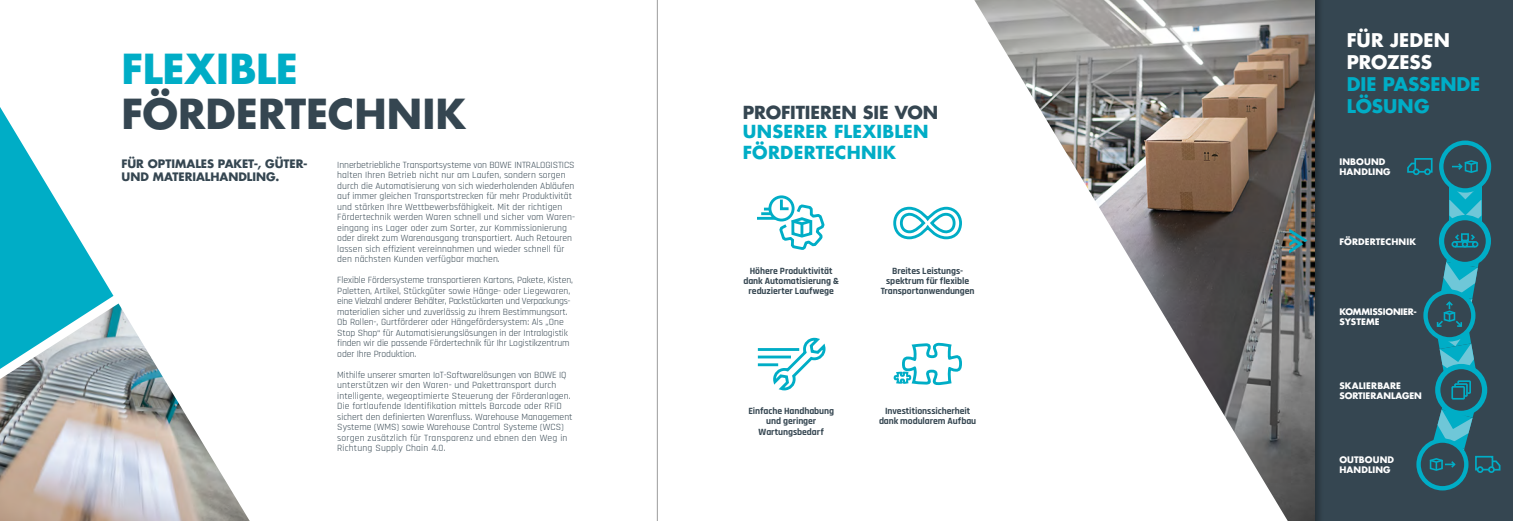
<style>
.page{position:relative;width:1513px;height:521px;background:#fff}
.page>*{position:absolute;margin:0;border:0;box-sizing:border-box;transform-origin:0 0}
.t1{font:700 40.25px "Futura Std";color:#354651}
.t2{font:700 40.25px "Futura Std";letter-spacing:-.005em;color:#00adc6}
.t3{font:700 18.38px/21.9px "Futura Std";letter-spacing:-.005em;color:#00adc6}
.t4{font:700 18.38px/21.9px "Futura Std";letter-spacing:-.005em;color:#fff}
.t5{font:700 17.5px/20.1px "Futura Std";letter-spacing:.015em;color:#00adc6}
.t6{font:700 17.5px "Futura Std";letter-spacing:-.005em;color:#354651}
.t7{font:700 11.38px/13.1px "Futura Std";letter-spacing:-.005em;color:#354651}
.t8{font:9.62px/10.5px "Rajdhani";color:#354651}
.t9{font:700 9.62px/10.1px "Rajdhani";letter-spacing:-.005em;color:#354651;text-align:center}
.t10{font:700 8.75px/10.1px "Futura Std";letter-spacing:.01em;color:#fff}
.t11{font:700 8.75px/10.1px "Futura Std";letter-spacing:-.02em;color:#fff}
</style>
<div class="page">
<svg style="left:0;top:107px;width:113px;height:196px"></svg>
<img style="left:0;top:303px;width:250px;height:218px">
<img style="left:974px;top:0;width:333px;height:521px">
<div style="left:1307px;top:0;width:206px;height:521px;background:#000;opacity:.45"></div>
<svg style="left:1441px;top:143px;width:48px;height:47px"></svg>
<div style="left:1439px;top:141px;width:52px;height:52px;border:4px solid #00adc6;border-radius:50%"></div>
<svg style="left:1419px;top:440px;width:47px;height:48px"></svg>
<div style="left:1416px;top:438px;width:52px;height:52px;border:4px solid #00adc6;border-radius:50%"></div>
<svg style="left:1406px;top:157px;width:95px;height:323px;background:#2d616f"></svg>
<svg style="left:1289px;top:229px;width:19px;height:24px"></svg>
<div style="left:768px;top:195px;width:27px;height:26px;border:3px solid #00adc6;border-radius:50%"></div>
<svg style="left:763px;top:208px;width:6px;height:7px"></svg>
<hr style="left:758px;top:217px;width:16px;height:3px;background:#00adc6">
<svg style="left:779px;top:198px;width:44px;height:52px"></svg>
<svg style="left:893px;top:206px;width:69px;height:34px"></svg>
<svg style="left:772px;top:337px;width:54px;height:54px"></svg>
<hr style="left:758px;top:348px;width:41px;height:3px;background:#00adc6">
<hr style="left:758px;top:355px;width:33px;height:3px;background:#00adc6">
<hr style="left:758px;top:363px;width:20px;height:3px;background:#00adc6">
<svg style="left:893px;top:342px;width:69px;height:44px"></svg>
<hr style="left:657px;top:0;width:1px;height:521px;background:#9c9d9d">
<h1 class="t2" style="left:122px;top:42px;width:178px">FLEXIBLE</h1>
<h1 class="t1" style="left:122px;top:87px;width:346px">FÖRDERTECHNIK</h1>
<p class="t8" style="left:337px;top:160px;width:239px">Innerbetriebliche Transportsysteme von BOWE INTRALOGISTICS halten Ihren Betrieb nicht nur am Laufen, sondern sorgen durch die Automatisierung von sich wiederholenden Abläufen auf immer gleichen Transportstrecken für mehr Produktivität und stärken Ihre Wettbewerbsfähigkeit. Mit der richtigen Fördertechnik werden Waren schnell und sicher vom Waren&shy;eingang ins Lager oder zum Sorter, zur Kommissionierung oder direkt zum Warenausgang transportiert. Auch Retouren lassen sich effizient vereinnahmen und wieder schnell für den nächsten Kunden verfügbar machen.</p>
<p class="t8" style="left:337px;top:275px;width:237px">Flexible Fördersysteme transportieren Kartons, Pakete, Kisten, Paletten, Artikel, Stückgüter sowie Hänge- oder Liegewaren, eine Vielzahl anderer Behälter, Packstückarten und Verpackungs&shy;materialien sicher und zuverlässig zu ihrem Bestimmungsort.<br>Ob Rollen-, Gurtförderer oder Hängefördersystem: Als „One Stop Shop“ für Automatisierungslösungen in der Intralogistik finden wir die passende Fördertechnik für Ihr Logistikzentrum oder Ihre Produktion.</p>
<p class="t8" style="left:337px;top:370px;width:237px">Mithilfe unserer smarten IoT-Softwarelösungen von BOWE IQ unterstützen wir den Waren- und Pakettransport durch intelligente, wegeoptimierte Steuerung der Förderanlagen.<br>Die fortlaufende Identifikation mittels Barcode oder RFID sichert den definierten Warenfluss. Warehouse Management Systeme (WMS) sowie Warehouse Control Systeme (WCS) sorgen zusätzlich für Transparenz und ebnen den Weg in Richtung Supply Chain 4.0.</p>
<p class="t7" style="left:122px;top:157px;width:188px">FÜR OPTIMALES PAKET-, GÜTER-<br>UND MATERIALHANDLING.</p>
<h3 class="t6" style="left:743px;top:101px;width:197px">PROFITIEREN SIE VON</h3>
<h3 class="t5" style="left:743px;top:122px;width:187px">UNSERER FLEXIBLEN<br>FÖRDERTECHNIK</h3>
<p class="t9" style="left:743px;top:266px;width:97px">Höhere Produktivität dank Automatisierung &amp; reduzierter Laufwege</p>
<p class="t9" style="left:881px;top:266px;width:95px">Breites Leistungs&shy;spektrum für flexible<br>Transportanwendungen</p>
<p class="t9" style="left:748px;top:406px;width:87px">Einfache Handhabung und geringer<br>Wartungsbedarf</p>
<p class="t9" style="left:879px;top:406px;width:99px">Investitionssicherheit dank modularem Aufbau</p>
<h2 class="t4" style="left:1347px;top:29px;width:105px">FÜR JEDEN<br>PROZESS</h2>
<h2 class="t3" style="left:1347px;top:73px;width:135px">DIE PASSENDE<br>LÖSUNG</h2>
<p class="t10" style="left:1339px;top:157px;width:53px">INBOUND<br>HANDLING</p>
<p class="t10" style="left:1339px;top:236px;width:78px">FÖRDERTECHNIK</p>
<p class="t11" style="left:1339px;top:306px;width:79px">KOMMISSIONIER-<br>SYSTEME</p>
<p class="t10" style="left:1339px;top:380px;width:84px">SKALIERBARE<br>SORTIERANLAGEN</p>
<p class="t10" style="left:1339px;top:454px;width:56px">OUTBOUND<br>HANDLING</p>
</div>
